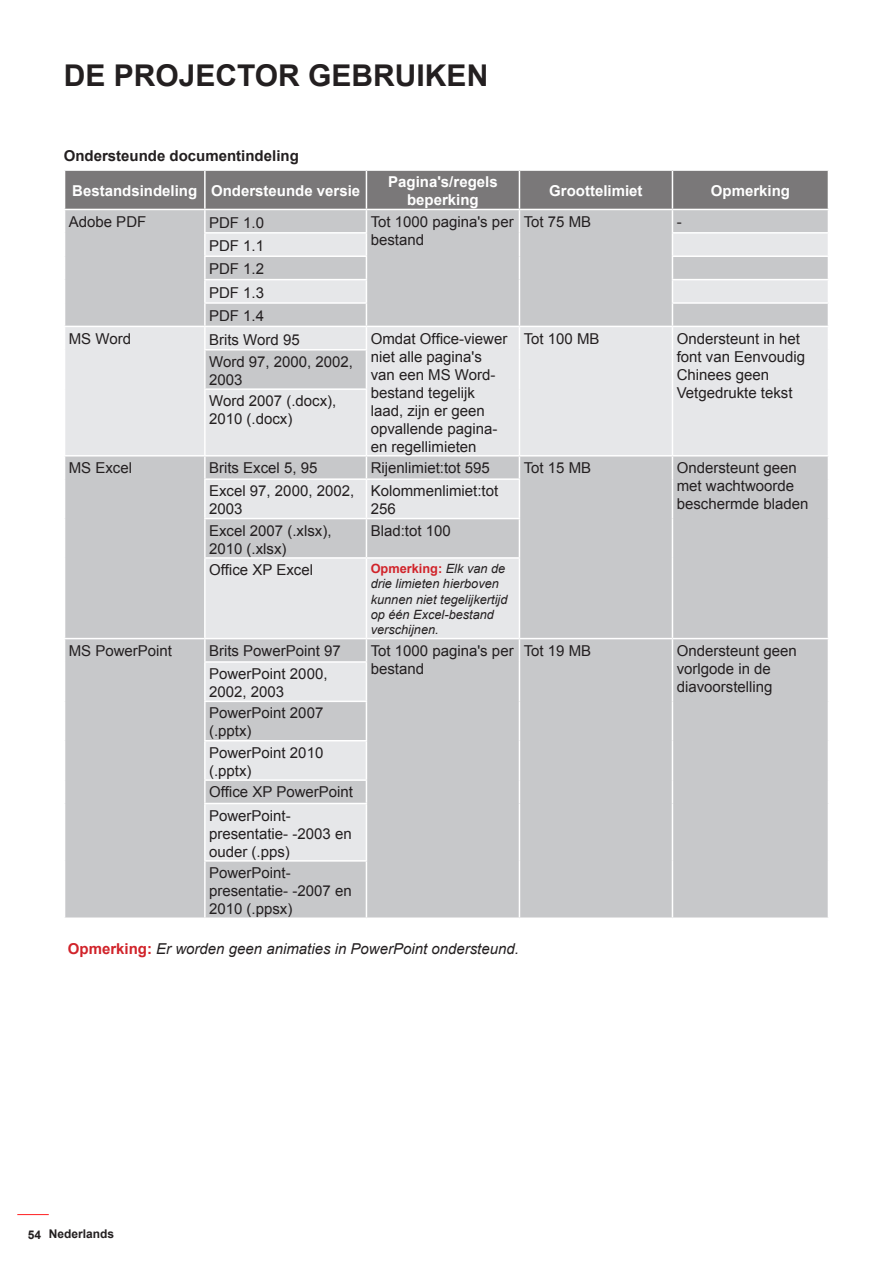
<style>
.page{position:relative;width:893px;height:1263px;background:#fff}
.page>*{position:absolute;margin:0;border:0;box-sizing:border-box;transform-origin:0 0}
.t1{font:700 30px "Arial";color:#231f20}
.Body{font:15px/18px "Arial";color:#231f20}
.Body-2{font:700 15px "Arial";color:#fff}
.Note{font:italic 15px "Arial";color:#231f20}
.Heading_3{font:700 15px "Arial";color:#231f20}
.Note-2{font:700 15px "Arial";color:#d1232a}
.Body-3{font:italic 12.75px/15.3px "Arial";color:#231f20}
.t2{font:700 12px "Arial";color:#231f20}
.s1{font-weight:700;font-style:normal;color:#d1232a}
</style>
<div class="page">
<hr style="left:17px;top:1214px;width:32px;height:1px;background:#ff1f20">
<div style="left:65px;top:861px;width:763px;height:56px;background:#c7c8ca"></div>
<svg style="left:65px;top:350px;width:763px;height:511px;background:#d1d2d4"></svg>
<svg style="left:64px;top:170px;width:765px;height:180px;background:#c1c1c3"></svg>
<hr style="left:204px;top:349px;width:163px;height:1px;background:#fff">
<hr style="left:204px;top:350px;width:2px;height:38px;background:#fff">
<hr style="left:366px;top:350px;width:1px;height:38px;background:#fff">
<hr style="left:519px;top:350px;width:1px;height:39px;background:#fff">
<hr style="left:672px;top:350px;width:1px;height:39px;background:#fff">
<hr style="left:204px;top:388px;width:163px;height:2px;background:#fff">
<hr style="left:204px;top:390px;width:2px;height:65px;background:#fff">
<hr style="left:366px;top:390px;width:1px;height:65px;background:#fff">
<hr style="left:519px;top:389px;width:1px;height:66px;background:#fff">
<hr style="left:672px;top:389px;width:1px;height:66px;background:#fff">
<hr style="left:64px;top:455px;width:141px;height:1px;background:#fff">
<hr style="left:205px;top:455px;width:161px;height:1px;background:#fff">
<hr style="left:204px;top:456px;width:2px;height:22px;background:#fff">
<hr style="left:366px;top:455px;width:153px;height:1px;background:#fff">
<svg style="left:366px;top:456px;width:1px;height:22px"></svg>
<hr style="left:519px;top:455px;width:153px;height:1px;background:#fff">
<svg style="left:519px;top:456px;width:1px;height:22px"></svg>
<hr style="left:672px;top:455px;width:157px;height:1px;background:#fff">
<svg style="left:672px;top:456px;width:1px;height:23px"></svg>
<hr style="left:204px;top:478px;width:162px;height:2px;background:#fff">
<hr style="left:204px;top:480px;width:2px;height:38px;background:#fff">
<hr style="left:366px;top:478px;width:154px;height:2px;background:#fff">
<hr style="left:366px;top:480px;width:1px;height:38px;background:#fff">
<hr style="left:519px;top:480px;width:1px;height:38px;background:#fff">
<hr style="left:672px;top:479px;width:1px;height:39px;background:#fff">
<hr style="left:204px;top:518px;width:162px;height:1px;background:#fff">
<hr style="left:204px;top:519px;width:2px;height:38px;background:#fff">
<hr style="left:366px;top:518px;width:154px;height:1px;background:#fff">
<hr style="left:366px;top:519px;width:1px;height:38px;background:#fff">
<hr style="left:519px;top:519px;width:1px;height:38px;background:#fff">
<hr style="left:672px;top:518px;width:1px;height:40px;background:#fff">
<hr style="left:204px;top:557px;width:162px;height:2px;background:#fff">
<hr style="left:204px;top:559px;width:2px;height:79px;background:#fff">
<hr style="left:366px;top:557px;width:154px;height:2px;background:#fff">
<hr style="left:366px;top:559px;width:1px;height:79px;background:#fff">
<hr style="left:519px;top:559px;width:1px;height:79px;background:#fff">
<hr style="left:672px;top:558px;width:1px;height:80px;background:#fff">
<hr style="left:64px;top:638px;width:141px;height:1px;background:#fff">
<hr style="left:205px;top:638px;width:161px;height:1px;background:#fff">
<hr style="left:204px;top:639px;width:2px;height:22px;background:#fff">
<hr style="left:366px;top:638px;width:153px;height:1px;background:#fff">
<svg style="left:366px;top:639px;width:1px;height:22px"></svg>
<hr style="left:519px;top:638px;width:153px;height:1px;background:#fff">
<svg style="left:519px;top:639px;width:1px;height:23px"></svg>
<hr style="left:672px;top:638px;width:157px;height:1px;background:#fff">
<svg style="left:672px;top:639px;width:1px;height:23px"></svg>
<hr style="left:204px;top:661px;width:163px;height:2px;background:#fff">
<hr style="left:204px;top:663px;width:2px;height:38px;background:#fff">
<hr style="left:366px;top:663px;width:1px;height:38px;background:#fff">
<hr style="left:519px;top:662px;width:1px;height:39px;background:#fff">
<hr style="left:672px;top:662px;width:1px;height:39px;background:#fff">
<hr style="left:204px;top:701px;width:163px;height:1px;background:#fff">
<hr style="left:204px;top:702px;width:2px;height:38px;background:#fff">
<hr style="left:366px;top:702px;width:1px;height:38px;background:#fff">
<hr style="left:519px;top:701px;width:1px;height:40px;background:#fff">
<hr style="left:672px;top:701px;width:1px;height:40px;background:#fff">
<hr style="left:204px;top:740px;width:163px;height:1px;background:#fff">
<hr style="left:204px;top:741px;width:2px;height:38px;background:#fff">
<hr style="left:366px;top:741px;width:1px;height:38px;background:#fff">
<hr style="left:519px;top:741px;width:1px;height:39px;background:#fff">
<hr style="left:672px;top:741px;width:1px;height:39px;background:#fff">
<hr style="left:204px;top:779px;width:163px;height:2px;background:#fff">
<hr style="left:204px;top:781px;width:2px;height:22px;background:#fff">
<svg style="left:366px;top:781px;width:1px;height:22px"></svg>
<svg style="left:519px;top:780px;width:1px;height:23px"></svg>
<svg style="left:672px;top:780px;width:1px;height:23px"></svg>
<hr style="left:204px;top:803px;width:163px;height:1px;background:#fff">
<hr style="left:204px;top:804px;width:2px;height:56px;background:#fff">
<hr style="left:366px;top:804px;width:1px;height:56px;background:#fff">
<hr style="left:519px;top:803px;width:1px;height:58px;background:#fff">
<hr style="left:672px;top:803px;width:1px;height:58px;background:#fff">
<hr style="left:204px;top:860px;width:163px;height:2px;background:#fff">
<hr style="left:204px;top:862px;width:2px;height:55px;background:#fff">
<hr style="left:366px;top:862px;width:1px;height:55px;background:#fff">
<hr style="left:519px;top:861px;width:1px;height:56px;background:#fff">
<hr style="left:672px;top:861px;width:1px;height:56px;background:#fff">
<h1 class="t1" style="left:64px;top:55px;width:426px">DE PROJECTOR GEBRUIKEN</h1>
<p class="Heading_3" style="left:64px;top:146px;width:237px">Ondersteunde documentindeling</p>
<p class="Body-2" style="left:72px;top:181px;width:127px">Bestandsindeling</p>
<p class="Body-2" style="left:211px;top:181px;width:151px">Ondersteunde versie</p>
<p class="Body-2" style="left:388px;top:172px;width:111px">Pagina's/regels</p>
<p class="Body-2" style="left:407px;top:190px;width:73px">beperking</p>
<p class="Body-2" style="left:549px;top:181px;width:95px">Groottelimiet</p>
<p class="Body-2" style="left:711px;top:181px;width:81px">Opmerking</p>
<p class="Body" style="left:69px;top:212px;width:79px">Adobe PDF</p>
<p class="Body" style="left:209px;top:213px;width:57px">PDF 1.0</p>
<p class="Body" style="left:371px;top:212px;width:144px">Tot 1000 pagina's per bestand</p>
<p class="Body" style="left:524px;top:212px;width:69px">Tot 75 MB</p>
<p class="Body" style="left:677px;top:212px;width:6px">-</p>
<p class="Body" style="left:209px;top:237px;width:57px">PDF 1.1</p>
<p class="Body" style="left:209px;top:260px;width:57px">PDF 1.2</p>
<p class="Body" style="left:209px;top:284px;width:57px">PDF 1.3</p>
<p class="Body" style="left:209px;top:307px;width:57px">PDF 1.4</p>
<p class="Body" style="left:69px;top:329px;width:64px">MS Word</p>
<p class="Body" style="left:209px;top:330px;width:92px">Brits Word 95</p>
<p class="Body" style="left:371px;top:329px;width:138px">Omdat Office-viewer niet alle pagina's van een MS Word&shy;bestand tegelijk laad, zijn er geen opvallende pagina&shy;en regellimieten</p>
<p class="Body" style="left:524px;top:329px;width:77px">Tot 100 MB</p>
<p class="Body" style="left:677px;top:329px;width:130px">Ondersteunt in het font van Eenvoudig<br>Chinees geen<br>Vetgedrukte tekst</p>
<p class="Body" style="left:209px;top:353px;width:145px">Word 97, 2000, 2002,<br>2003</p>
<p class="Body" style="left:209px;top:392px;width:129px">Word 2007 (.docx),<br>2010 (.docx)</p>
<p class="Body" style="left:69px;top:459px;width:65px">MS Excel</p>
<p class="Body" style="left:209px;top:459px;width:110px">Brits Excel 5, 95</p>
<p class="Body" style="left:371px;top:459px;width:121px">Rijenlimiet:tot 595</p>
<p class="Body" style="left:524px;top:459px;width:69px">Tot 15 MB</p>
<p class="Body" style="left:677px;top:459px;width:133px">Ondersteunt geen met wachtwoorde beschermde bladen</p>
<p class="Body" style="left:209px;top:482px;width:147px">Excel 97, 2000, 2002,<br>2003</p>
<p class="Body" style="left:371px;top:482px;width:129px">Kolommenlimiet:tot<br>256</p>
<p class="Body" style="left:209px;top:522px;width:124px">Excel 2007 (.xlsx),<br>2010 (.xlsx)</p>
<p class="Body" style="left:371px;top:522px;width:82px">Blad:tot 100</p>
<p class="Body" style="left:209px;top:561px;width:105px">Office XP Excel</p>
<p class="Body-3" style="left:371px;top:561px;width:138px"><span class="s1">Opmerking:</span> Elk van de drie limieten hierboven kunnen niet tegelijkertijd op één Excel-bestand verschijnen.</p>
<p class="Body" style="left:69px;top:642px;width:105px">MS PowerPoint</p>
<p class="Body" style="left:209px;top:642px;width:133px">Brits PowerPoint 97</p>
<p class="Body" style="left:371px;top:642px;width:144px">Tot 1000 pagina's per bestand</p>
<p class="Body" style="left:524px;top:642px;width:69px">Tot 19 MB</p>
<p class="Body" style="left:677px;top:642px;width:122px">Ondersteunt geen vorlgode in de diavoorstelling</p>
<p class="Body" style="left:209px;top:665px;width:120px">PowerPoint 2000,<br>2002, 2003</p>
<p class="Body" style="left:209px;top:704px;width:116px">PowerPoint 2007 (.pptx)</p>
<p class="Body" style="left:209px;top:744px;width:116px">PowerPoint 2010 (.pptx)</p>
<p class="Body" style="left:209px;top:783px;width:145px">Office XP PowerPoint</p>
<p class="Body" style="left:209px;top:806px;width:144px">PowerPoint&shy;presentatie- -2003 en ouder (.pps)</p>
<p class="Body" style="left:209px;top:864px;width:144px">PowerPoint&shy;presentatie- -2007 en<br>2010 (.ppsx)</p>
<p class="Note-2" style="left:80px;top:939px;width:31px">Opmerkin</p>
<p class="Note" style="left:147px;top:939px;width:373px"><span class="s1">g:</span> Er worden geen animaties in PowerPoint ondersteund.</p>
<p class="t2" style="left:28px;top:1226px;width:88px">54 Nederlands</p>
</div>
